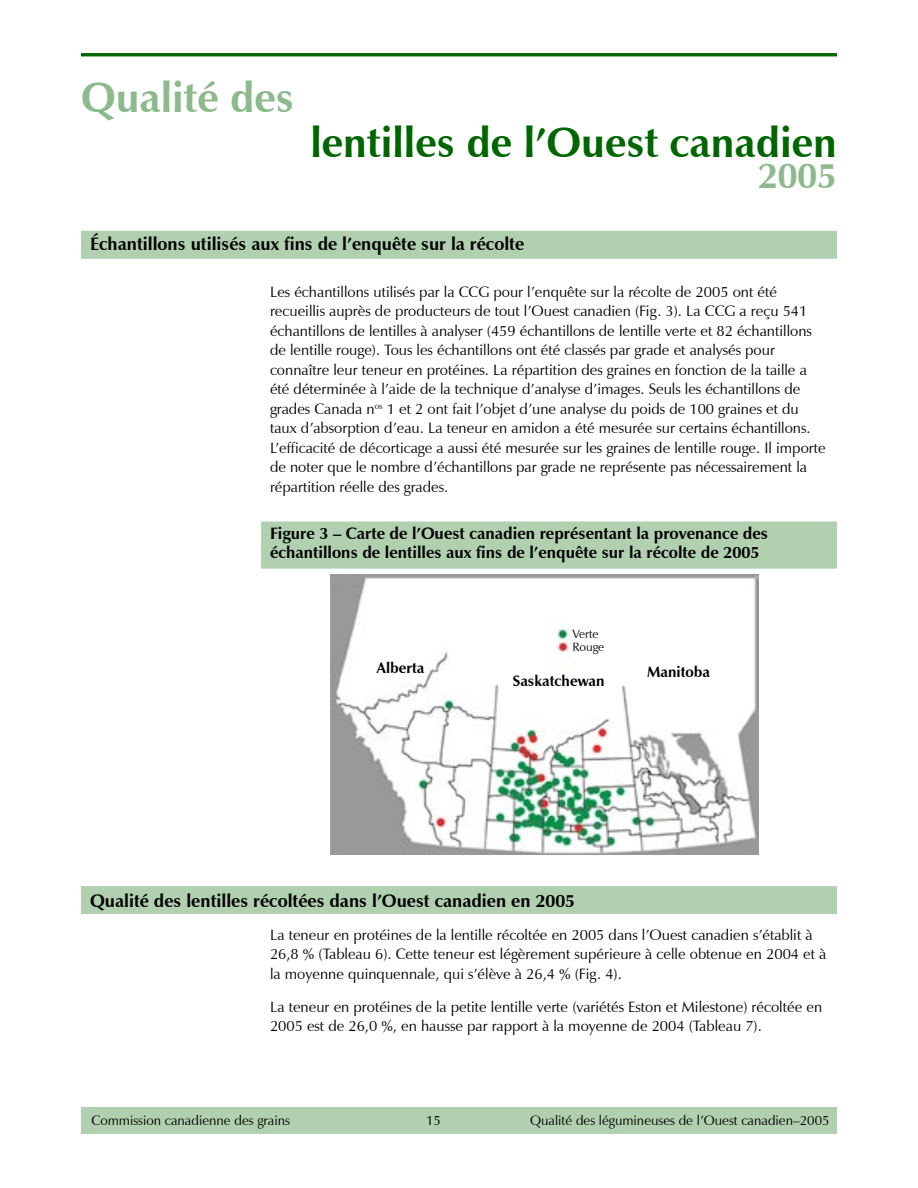
<style>
.page{position:relative;width:918px;height:1188px;background:#fff}
.page>*{position:absolute;margin:0;border:0;box-sizing:border-box;transform-origin:0 0}
.t1{font:700 42px "Zapf Humanist 601 BT";color:#060}
.t2{font:700 42px "Zapf Humanist 601 BT";color:#8cba8c}
.t3{font:700 36px "Zapf Humanist 601 BT";color:#8cba8c}
.t4{font:700 18px "Zapf Humanist 601 BT";color:#000}
.t5{font:700 16.5px/19.8px "Zapf Humanist 601 BT";color:#000}
.t6{font:15px/19.5px "Zapf Humanist 601 BT";color:#000}
.t7{font:700 15px "Zapf Humanist 601 BT";color:#000}
.t8{font:13.5px "Zapf Humanist 601 BT";color:#000}
.t9{font:12px/13.5px "Zapf Humanist 601 BT";color:#000}
</style>
<div class="page">
<div style="left:82px;top:1108px;width:754px;height:25px;background:#b0d0b0"></div>
<div style="left:81px;top:1107px;width:756px;height:27px;border:2px solid #b0d0b0"></div>
<hr style="left:81px;top:53px;width:756px;height:3px;background:#060">
<div style="left:262px;top:522px;width:574px;height:46px;background:#b0d0b0"></div>
<div style="left:261px;top:522px;width:576px;height:47px;border:2px solid #b0d0b0"></div>
<img style="left:331px;top:575px;width:428px;height:280px">
<div style="left:82px;top:232px;width:754px;height:26px;background:#b0d0b0"></div>
<div style="left:81px;top:231px;width:756px;height:28px;border:2px solid #b0d0b0"></div>
<div style="left:82px;top:887px;width:754px;height:26px;background:#b0d0b0"></div>
<div style="left:81px;top:886px;width:756px;height:28px;border:2px solid #b0d0b0"></div>
<h1 class="t2" style="left:81px;top:72px;width:215px">Qualité des</h1>
<h1 class="t1" style="left:310px;top:116px;width:528px">lentilles de l’Ouest canadien</h1>
<h2 class="t3" style="left:758px;top:153px;width:81px">2005</h2>
<p class="t4" style="left:90px;top:233px;width:436px">Échantillons utilisés aux fins de l’enquête sur la récolte</p>
<p class="t6" style="left:270px;top:282px;width:557px">Les échantillons utilisés par la CCG pour l’enquête sur la récolte de 2005 ont été recueillis auprès de producteurs de tout l’Ouest canadien (Fig. 3). La CCG a reçu 541 échantillons de lentilles à analyser (459 échantillons de lentille verte et 82 échantillons de lentille rouge). Tous les échantillons ont été classés par grade et analysés pour connaître leur teneur en protéines. La répartition des graines en fonction de la taille a été déterminée à l’aide de la technique d’analyse d’images. Seuls les échantillons de grades Canada n<sup>os</sup> 1 et 2 ont fait l’objet d’une analyse du poids de 100 graines et du taux d’absorption d’eau. La teneur en amidon a été mesurée sur certains échantillons.<br>L’efficacité de décorticage a aussi été mesurée sur les graines de lentille rouge. Il importe de noter que le nombre d’échantillons par grade ne représente pas nécessairement la répartition réelle des grades.</p>
<p class="t5" style="left:270px;top:523px;width:500px">Figure 3 – Carte de l’Ouest canadien représentant la provenance des échantillons de lentilles aux fins de l’enquête sur la récolte de 2005</p>
<p class="t7" style="left:377px;top:658px;width:49px">Alberta</p>
<p class="t9" style="left:572px;top:627px;width:33px">Verte<br>Rouge</p>
<p class="t7" style="left:513px;top:671px;width:93px">Saskatchewan</p>
<p class="t7" style="left:647px;top:663px;width:65px">Manitoba</p>
<p class="t4" style="left:90px;top:889px;width:487px">Qualité des lentilles récoltées dans l’Ouest canadien en 2005</p>
<p class="t6" style="left:270px;top:925px;width:558px">La teneur en protéines de la lentille récoltée en 2005 dans l’Ouest canadien s’établit à<br>26,8 % (Tableau 6). Cette teneur est légèrement supérieure à celle obtenue en 2004 et à la moyenne quinquennale, qui s’élève à 26,4 % (Fig. 4).</p>
<p class="t6" style="left:270px;top:997px;width:554px">La teneur en protéines de la petite lentille verte (variétés Eston et Milestone) récoltée en<br>2005 est de 26,0 %, en hausse par rapport à la moyenne de 2004 (Tableau 7).</p>
<p class="t8" style="left:92px;top:1112px;width:200px">Commission canadienne des grains</p>
<p class="t8" style="left:426px;top:1112px;width:16px">15</p>
<p class="t8" style="left:530px;top:1112px;width:301px">Qualité des légumineuses de l’Ouest canadien–2005</p>
</div>
